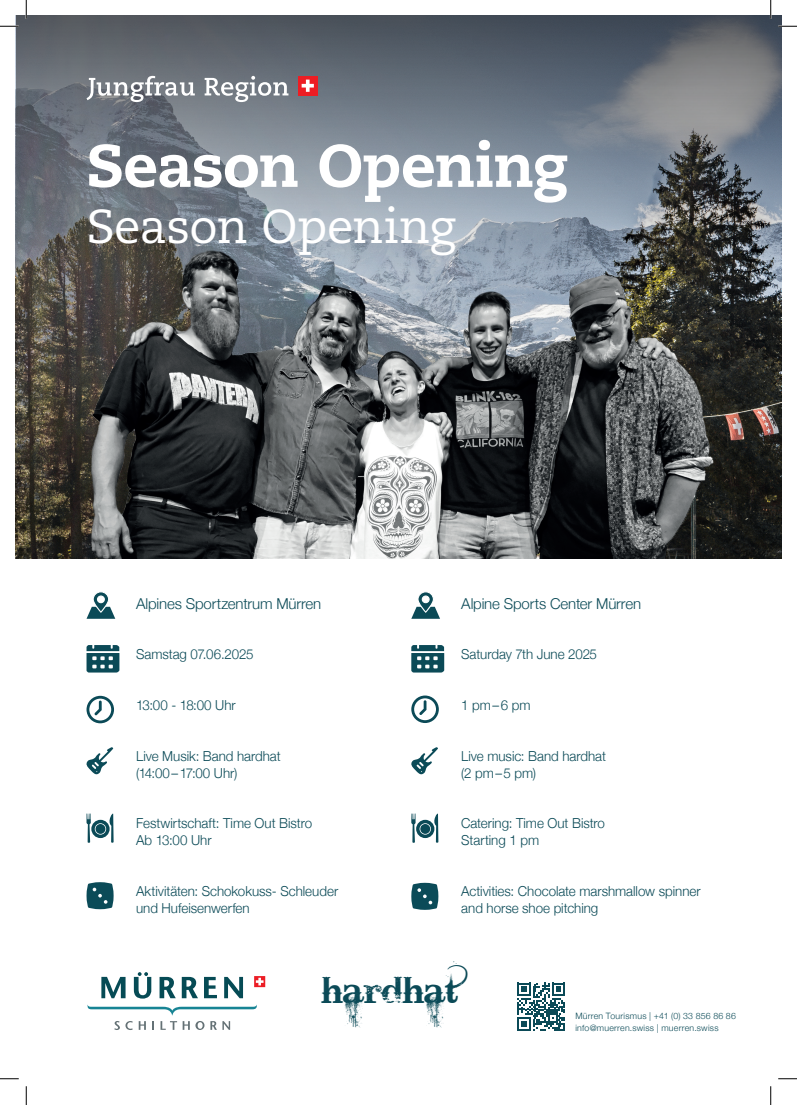
<style>
.page{position:relative;width:797px;height:1105px;background:#fff}
.page>*{position:absolute;margin:0;border:0;box-sizing:border-box;transform-origin:0 0}
.TItel_de{font:800 60px "Caecilia LT Pro 85";letter-spacing:-.015em;color:#fff}
.Titel_eng{font:47.5px "Caecilia LT Pro 55 Roman";letter-spacing:-.01em;color:#fff}
.Adresse{font:36.25px "Bleeding Cowboys";letter-spacing:.03em;color:#0b4a57}
.GT{font:300 15px "Helvetica Neue";letter-spacing:-.01em;color:#0b4a57}
.Titel_kl_de{font:300 13.75px/16.9px "Helvetica Neue";color:#0b4a57}
.GT-2{font:300 13.75px/16.9px "Helvetica Neue";letter-spacing:-.005em;color:#0b4a57}
.Titel_kl_eng{font:300 13.75px "Helvetica Neue";color:#0b4a57}
.Adresse-2{font:300 8.75px/11.2px "Helvetica Neue";letter-spacing:.03em;color:#0b4a57}
</style>
<div class="page">
<svg style="left:16px;top:16px;width:765px;height:208px;background:#6f7882"></svg>
<img style="left:16px;top:224px;width:765px;height:334px">
<svg style="left:517px;top:983px;width:48px;height:47px"></svg>
<div style="left:298px;top:76px;width:19px;height:19px;background:#ed1d23"></div>
<svg style="left:301px;top:80px;width:13px;height:12px"></svg>
<svg style="left:86px;top:76px;width:202px;height:26px"></svg>
<svg style="left:86px;top:696px;width:28px;height:27px"></svg>
<svg style="left:411px;top:695px;width:28px;height:28px"></svg>
<svg style="left:86px;top:591px;width:29px;height:28px"></svg>
<svg style="left:411px;top:591px;width:29px;height:28px"></svg>
<svg style="left:86px;top:645px;width:33px;height:27px"></svg>
<svg style="left:411px;top:645px;width:33px;height:27px"></svg>
<svg style="left:86px;top:747px;width:28px;height:27px"></svg>
<svg style="left:86px;top:813px;width:28px;height:30px"></svg>
<svg style="left:411px;top:813px;width:27px;height:30px"></svg>
<svg style="left:86px;top:882px;width:28px;height:27px"></svg>
<svg style="left:411px;top:883px;width:27px;height:27px"></svg>
<svg style="left:411px;top:747px;width:27px;height:27px"></svg>
<svg style="left:87px;top:972px;width:178px;height:58px"></svg>
<svg style="left:0;top:25px;width:19px;height:2px"></svg>
<svg style="left:778px;top:25px;width:19px;height:2px"></svg>
<svg style="left:0;top:1078px;width:19px;height:1px"></svg>
<svg style="left:778px;top:1078px;width:19px;height:1px"></svg>
<svg style="left:25px;top:0;width:2px;height:19px"></svg>
<svg style="left:25px;top:1086px;width:2px;height:19px"></svg>
<svg style="left:770px;top:0;width:1px;height:19px"></svg>
<svg style="left:770px;top:1086px;width:1px;height:19px"></svg>
<p class="TItel_de" style="left:86px;top:124px;width:483px">Season Opening</p>
<p class="Titel_eng" style="left:86px;top:195px;width:370px">Season Opening</p>
<p class="GT" style="left:136px;top:591px;width:187px">Alpines Sportzentrum Mürren</p>
<p class="GT-2" style="left:136px;top:645px;width:119px">Samstag 07.06.2025</p>
<p class="GT-2" style="left:136px;top:696px;width:101px">13:00 - 18:00 Uhr</p>
<p class="GT-2" style="left:136px;top:746px;width:146px">Live Musik: Band hardhat (14:00–17:00 Uhr)</p>
<p class="Titel_kl_de" style="left:136px;top:814px;width:177px">Festwirtschaft: Time Out Bistro<br>Ab 13:00 Uhr</p>
<p class="Titel_kl_de" style="left:136px;top:881px;width:203px">Aktivitäten: Schokokuss- Schleuder und Hufeisenwerfen</p>
<p class="GT" style="left:461px;top:591px;width:181px">Alpine Sports Center Mürren</p>
<p class="GT-2" style="left:461px;top:645px;width:137px">Saturday 7th June 2025</p>
<p class="GT-2" style="left:461px;top:696px;width:71px">1 pm–6 pm</p>
<p class="Titel_kl_eng" style="left:461px;top:745px;width:146px">Live music: Band hardhat</p>
<p class="Titel_kl_eng" style="left:461px;top:761px;width:76px">(2 pm–5 pm)</p>
<p class="Titel_kl_eng" style="left:461px;top:812px;width:145px">Catering: Time Out Bistro</p>
<p class="Titel_kl_eng" style="left:461px;top:829px;width:79px">Starting 1 pm</p>
<p class="Titel_kl_de" style="left:461px;top:881px;width:241px">Activities: Chocolate marshmallow spinner and horse shoe pitching</p>
<p class="Adresse" style="left:321px;top:969px;width:137px">HARDHAT</p>
<p class="Adresse-2" style="left:575px;top:1010px;width:162px">Mürren Tourismus | +41 (0) 33 856 86 86 info@muerren.swiss | muerren.swiss</p>
</div>
